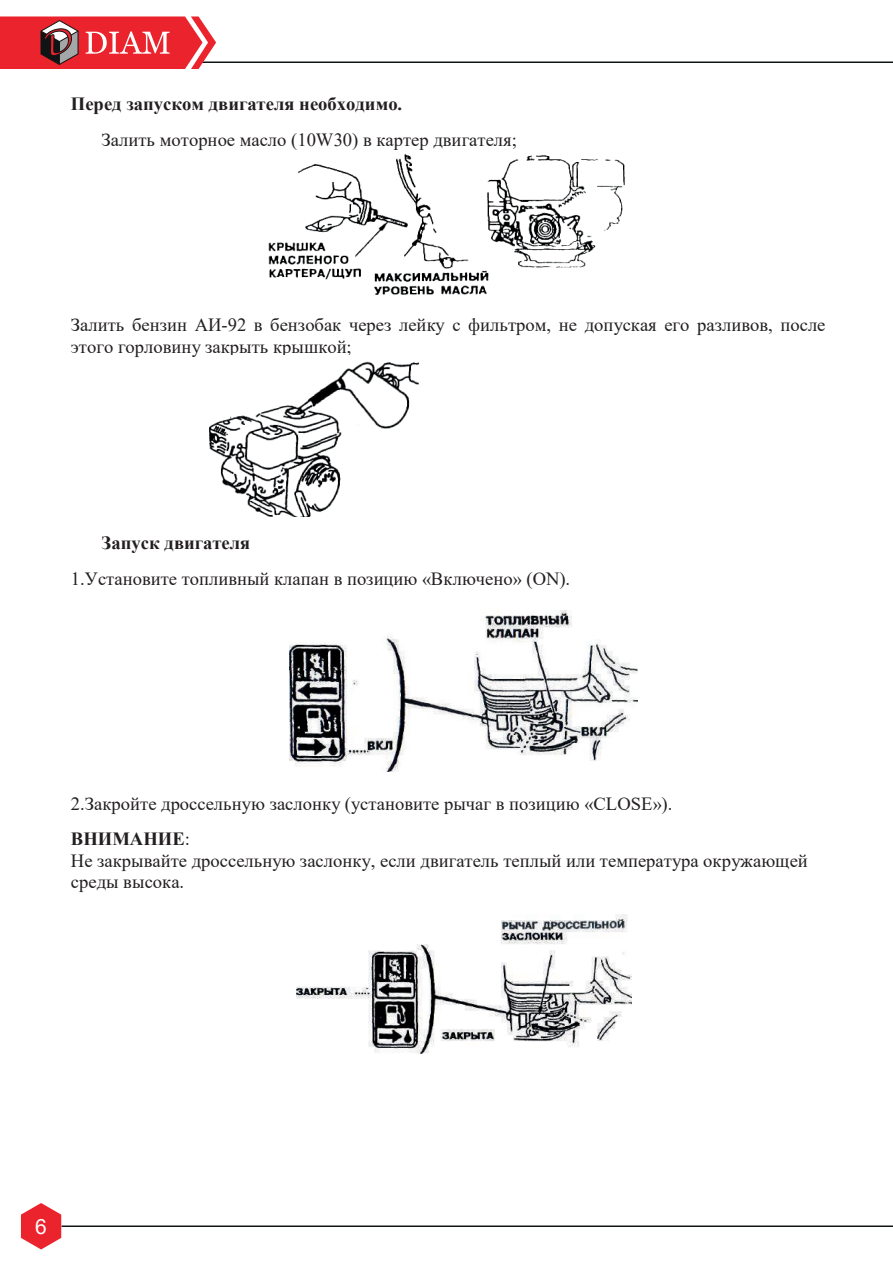
<style>
.page{position:relative;width:893px;height:1263px;background:#fff}
.page>*{position:absolute;margin:0;border:0;box-sizing:border-box;transform-origin:0 0}
.t1{font:21px "Arial";color:#fff}
.t2{font:18.6px/21.5px "Times New Roman";color:#231f20}
.t3{font:700 18.6px "Times New Roman";color:#231f20}
.s1{font-weight:700}
</style>
<div class="page">
<hr style="left:62px;top:1226px;width:830px;height:1px;background:#101415">
<hr style="left:200px;top:62px;width:692px;height:1px;background:#101415">
<svg style="left:0;top:17px;width:216px;height:52px;background:#de444b"></svg>
<svg style="left:21px;top:1203px;width:40px;height:46px"></svg>
<img style="left:268px;top:154px;width:357px;height:141px">
<img style="left:290px;top:611px;width:347px;height:160px">
<img style="left:296px;top:914px;width:335px;height:139px">
<img style="left:209px;top:361px;width:209px;height:155px">
<p class="t3" style="left:71px;top:91px;width:333px">Перед запуском двигателя необходимо.</p>
<p class="t2" style="left:102px;top:128px;width:417px">Залить моторное масло (10W30) в картер двигателя;</p>
<p class="t2" style="left:71px;top:314px;width:756px">Залить бензин АИ-92 в бензобак через лейку с фильтром, не допуская его разливов, после этого горловину закрыть крышкой;</p>
<p class="t3" style="left:102px;top:530px;width:150px">Запуск двигателя</p>
<p class="t2" style="left:71px;top:567px;width:501px">1.Установите топливный клапан в позицию «Включено» (ON).</p>
<p class="t2" style="left:71px;top:785px;width:603px;line-height:35.7px">2.Закройте дроссельную заслонку (установите рычаг в позицию «CLOSE»).<br><span class="s1">ВНИМАНИЕ</span>:</p>
<p class="t2" style="left:71px;top:849px;width:738px">Не закрывайте дроссельную заслонку, если двигатель теплый или температура окружающей среды высока.</p>
<p class="t1" style="left:35px;top:1212px;width:13px">6</p>
</div>
